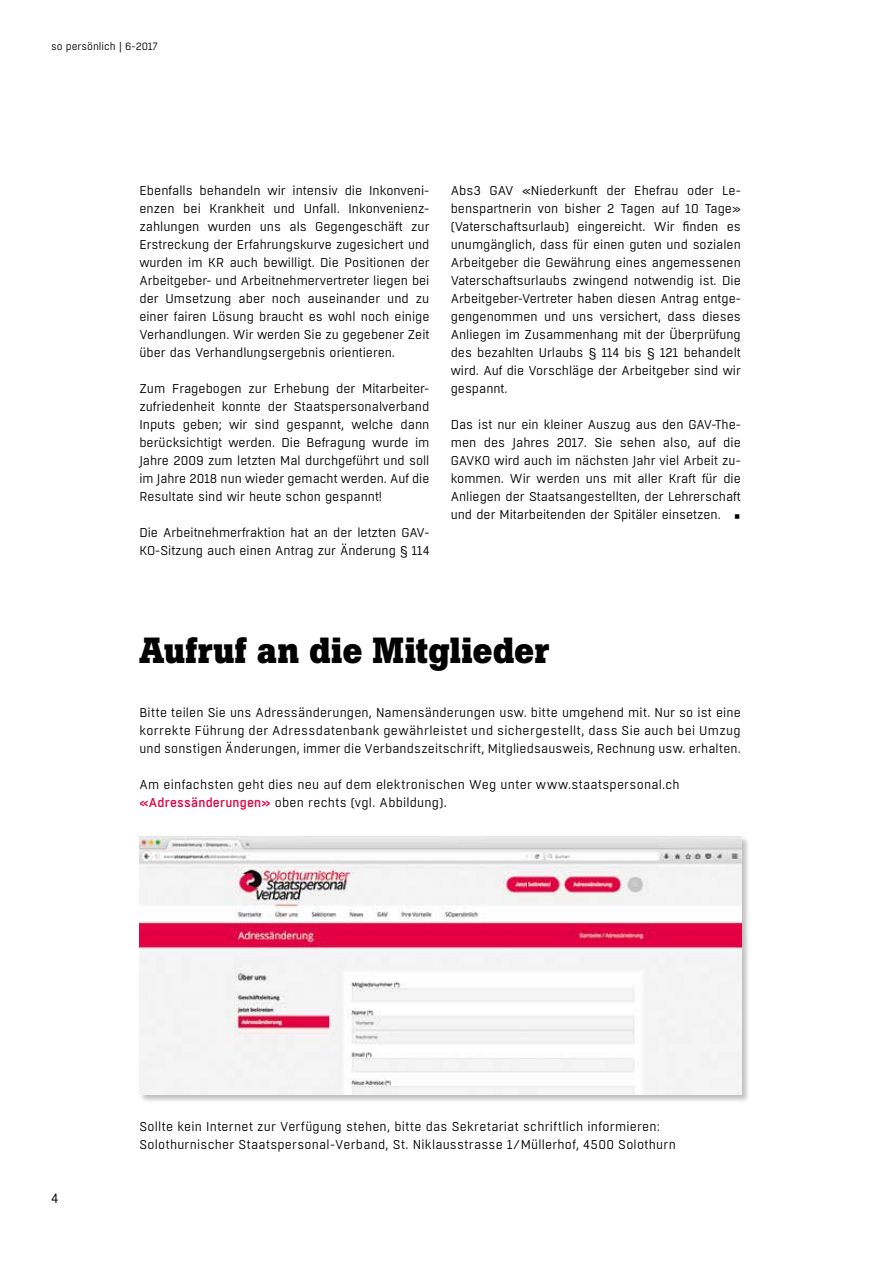
<style>
.page{position:relative;width:893px;height:1263px;background:#fff}
.page>*{position:absolute;margin:0;border:0;box-sizing:border-box;transform-origin:0 0}
.t1{font:700 36px "Boton";letter-spacing:.005em;color:#000}
.t2{font:13.5px "Boxed";color:#000}
.t3{font:12.75px/18px "Boxed";letter-spacing:.01em;color:#000;text-align:justify}
.t4{font:10.5px "Boxed";color:#000}
.s1{font-weight:500;color:#e2003d}
</style>
<div class="page">
<div style="left:139px;top:836px;width:611px;height:267px;background:#000;opacity:.25"></div>
<img style="left:139px;top:837px;width:602px;height:257px">
<p class="t4" style="left:51px;top:40px;width:108px">so persönlich | 6-2017</p>
<p class="t3" style="left:139px;top:181px;width:292px">Ebenfalls behandeln wir intensiv die Inkonveni&shy;enzen bei Krankheit und Unfall. Inkonvenienz&shy;zahlungen wurden uns als Gegengeschäft zur Erstreckung der Erfahrungskurve zugesichert und wurden im KR auch bewilligt. Die Positionen der Arbeitgeber- und Arbeitnehmervertreter liegen bei der Umsetzung aber noch auseinander und zu einer fairen Lösung braucht es wohl noch einige Verhandlungen. Wir werden Sie zu gegebener Zeit über das Verhandlungsergebnis orientieren.</p>
<p class="t3" style="left:139px;top:379px;width:292px">Zum Fragebogen zur Erhebung der Mitarbeiter&shy;zufriedenheit konnte der Staatspersonalverband Inputs geben; wir sind gespannt, welche dann berücksichtigt werden. Die Befragung wurde im Jahre 2009 zum letzten Mal durchgeführt und soll im Jahre 2018 nun wieder gemacht werden. Auf die Resultate sind wir heute schon gespannt!</p>
<p class="t3" style="left:139px;top:523px;width:292px">Die Arbeitnehmerfraktion hat an der letzten GAV-<br>KO-Sitzung auch einen Antrag zur Änderung § 114</p>
<p class="t3" style="left:451px;top:181px;width:292px">Abs3 GAV «Niederkunft der Ehefrau oder Le&shy;benspartnerin von bisher 2 Tagen auf 10 Tage» (Vaterschaftsurlaub) eingereicht. Wir finden es unumgänglich, dass für einen guten und sozialen Arbeitgeber die Gewährung eines angemessenen Vaterschaftsurlaubs zwingend notwendig ist. Die Arbeitgeber-Vertreter haben diesen Antrag entge&shy;gengenommen und uns versichert, dass dieses Anliegen im Zusammenhang mit der Überprüfung des bezahlten Urlaubs § 114 bis § 121 behandelt wird. Auf die Vorschläge der Arbeitgeber sind wir gespannt.</p>
<p class="t3" style="left:451px;top:415px;width:292px">Das ist nur ein kleiner Auszug aus den GAV-The&shy;men des Jahres 2017. Sie sehen also, auf die GAVKO wird auch im nächsten Jahr viel Arbeit zu&shy;kommen. Wir werden uns mit aller Kraft für die Anliegen der Staatsangestellten, der Lehrerschaft und der Mitarbeitenden der Spitäler einsetzen. ▪</p>
<h1 class="t1" style="left:139px;top:629px;width:412px">Aufruf an die Mitglieder</h1>
<p class="t3" style="left:139px;top:703px;width:603px">Bitte teilen Sie uns Adressänderungen, Namensänderungen usw. bitte umgehend mit. Nur so ist eine korrekte Führung der Adressdatenbank gewährleistet und sichergestellt, dass Sie auch bei Umzug und sonstigen Änderungen, immer die Verbandszeitschrift, Mitgliedsausweis, Rechnung usw. erhalten.</p>
<p class="t3" style="left:139px;top:775px;width:542px">Am einfachsten geht dies neu auf dem elektronischen Weg unter www.staatspersonal.ch <span class="s1">«Adressänderungen»</span> oben rechts (vgl. Abbildung).</p>
<p class="t2" style="left:51px;top:1189px;width:9px">4</p>
<p class="t3" style="left:139px;top:1117px;width:538px">Sollte kein Internet zur Verfügung stehen, bitte das Sekretariat schriftlich informieren:<br>Solothurnischer Staatspersonal-Verband, St. Niklausstrasse 1/Müllerhof, 4500 Solothurn</p>
</div>
